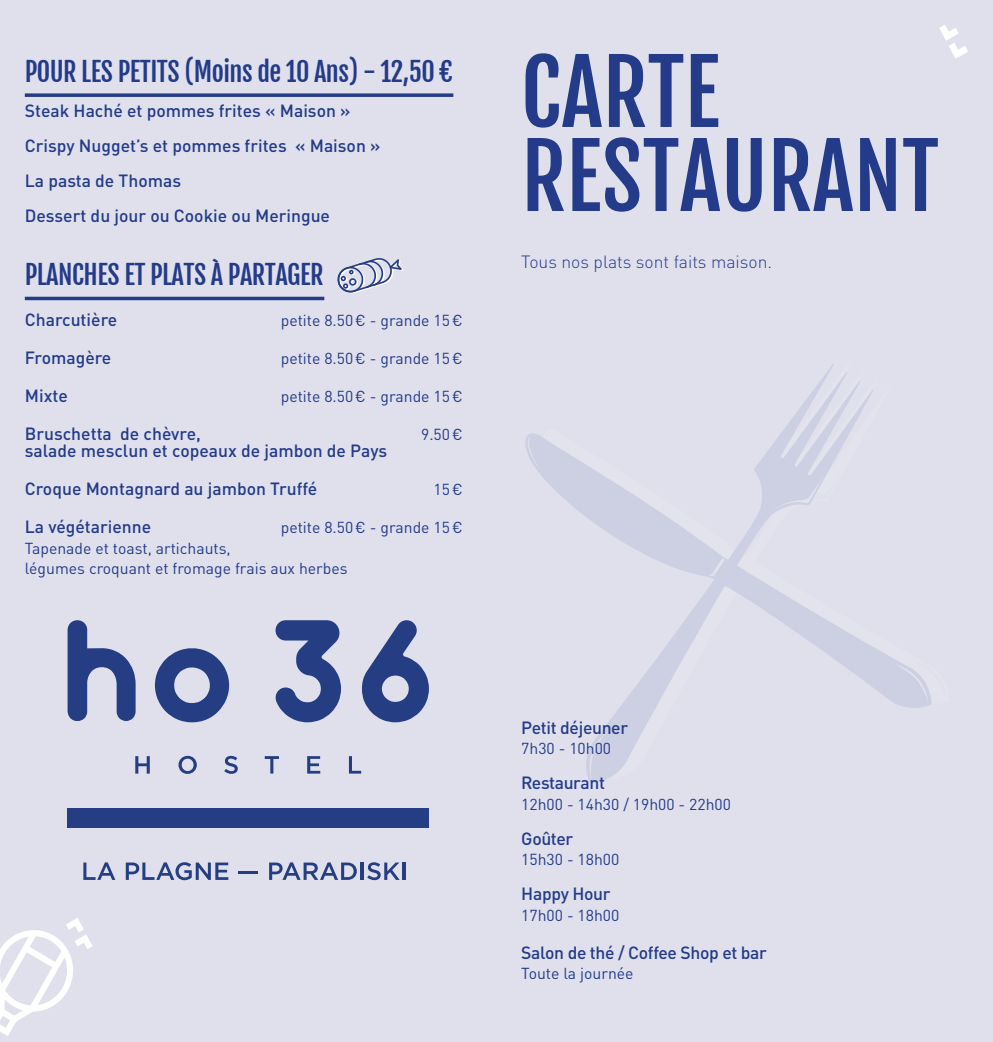
<style>
.page{position:relative;width:993px;height:1042px;background:#fff}
.page>*{position:absolute;margin:0;border:0;box-sizing:border-box;transform-origin:0 0}
.t1{font:87.5px/84px "Fjalla One";color:#233b88}
.t2{font:26.25px "Fjalla One";letter-spacing:-.02em;color:#233b88}
.t3{font:500 17.5px/35px "DIN Pro";color:#233b88}
.t4{font:500 17.5px "DIN Pro";letter-spacing:-.02em;color:#233b88}
.t5{font:300 17.5px "DIN Pro";color:#233b88}
.t6{font:15.75px/20.5px "DIN Pro";color:#233b88}
</style>
<div class="page">
<div style="left:0;top:0;width:992px;height:1042px;background:#e0e0ed"></div>
<svg style="left:586px;top:364px;width:287px;height:419px"></svg>
<svg style="left:525px;top:427px;width:406px;height:285px"></svg>
<svg style="left:0;top:918px;width:92px;height:118px"></svg>
<svg style="left:939px;top:25px;width:28px;height:34px"></svg>
<div style="left:68px;top:808px;width:360px;height:20px;background:#253d83"></div>
<svg style="left:135px;top:756px;width:15px;height:17px"></svg>
<svg style="left:178px;top:756px;width:19px;height:18px"></svg>
<svg style="left:224px;top:756px;width:14px;height:18px"></svg>
<svg style="left:265px;top:756px;width:14px;height:17px"></svg>
<svg style="left:307px;top:756px;width:13px;height:17px"></svg>
<svg style="left:349px;top:756px;width:12px;height:17px"></svg>
<svg style="left:68px;top:620px;width:67px;height:101px"></svg>
<svg style="left:155px;top:648px;width:74px;height:74px"></svg>
<svg style="left:275px;top:620px;width:66px;height:102px"></svg>
<svg style="left:362px;top:620px;width:67px;height:102px"></svg>
<svg style="left:83px;top:862px;width:32px;height:18px"></svg>
<svg style="left:126px;top:862px;width:102px;height:18px"></svg>
<hr style="left:238px;top:871px;width:20px;height:3px;background:#253d83">
<svg style="left:269px;top:862px;width:88px;height:18px"></svg>
<hr style="left:360px;top:862px;width:3px;height:18px;background:#253d83">
<svg style="left:367px;top:862px;width:32px;height:18px"></svg>
<hr style="left:402px;top:862px;width:3px;height:18px;background:#253d83">
<svg style="left:25px;top:93px;width:428px;height:4px;background:#3a4f94"></svg>
<hr style="left:25px;top:297px;width:299px;height:3px;background:#233b88">
<svg style="left:337px;top:258px;width:66px;height:36px"></svg>
<h2 class="t2" style="left:25px;top:56px;width:429px">POUR LES PETITS (Moins de 10 Ans) - 12,50 €</h2>
<p class="t3" style="left:25px;top:91px;width:357px">Steak Haché et pommes frites « Maison » Crispy Nugget’s et pommes frites « Maison » La pasta de Thomas<br>Dessert du jour ou Cookie ou Meringue</p>
<h2 class="t2" style="left:25px;top:259px;width:300px">PLANCHES ET PLATS À PARTAGER</h2>
<p class="t3" style="left:25px;top:300px;width:94px">Charcutière</p>
<p class="t6" style="left:281px;top:308px;width:183px">petite 8.50€ - grande 15€</p>
<p class="t3" style="left:25px;top:338px;width:88px">Fromagère</p>
<p class="t6" style="left:281px;top:346px;width:183px">petite 8.50€ - grande 15€</p>
<p class="t3" style="left:25px;top:376px;width:44px">Mixte</p>
<p class="t6" style="left:281px;top:384px;width:183px">petite 8.50€ - grande 15€</p>
<p class="t3" style="left:25px;top:414px;width:177px">Bruschetta de chèvre,</p>
<p class="t6" style="left:421px;top:422px;width:43px">9.50€</p>
<p class="t3" style="left:25px;top:430px;width:363px;line-height:38px">salade mesclun et copeaux de jambon de Pays<br>Croque Montagnard au jambon Truffé</p>
<p class="t6" style="left:433px;top:477px;width:31px">15€</p>
<p class="t3" style="left:25px;top:507px;width:128px">La végétarienne</p>
<p class="t6" style="left:281px;top:515px;width:183px">petite 8.50€ - grande 15€</p>
<p class="t6" style="left:25px;top:536px;width:324px">Tapenade et toast, artichauts,<br>légumes croquant et fromage frais aux herbes</p>
<h1 class="t1" style="left:521px;top:51px;width:419px">CARTE<br>RESTAURANT</h1>
<p class="t5" style="left:521px;top:248px;width:252px">Tous nos plats sont faits maison.</p>
<p class="t4" style="left:521px;top:713px;width:108px">Petit déjeuner</p>
<p class="t6" style="left:521px;top:737px;width:91px">7h30 - 10h00</p>
<p class="t4" style="left:521px;top:769px;width:85px">Restaurant</p>
<p class="t6" style="left:521px;top:792px;width:211px">12h00 - 14h30 / 19h00 - 22h00</p>
<p class="t3" style="left:521px;top:819px;width:53px">Goûter</p>
<p class="t6" style="left:521px;top:848px;width:100px">15h30 - 18h00</p>
<p class="t4" style="left:521px;top:880px;width:91px">Happy Hour</p>
<p class="t6" style="left:521px;top:903px;width:100px">17h00 - 18h00</p>
<p class="t4" style="left:521px;top:938px;width:247px">Salon de thé / Coffee Shop et bar</p>
<p class="t6" style="left:521px;top:962px;width:114px">Toute la journée</p>
</div>
